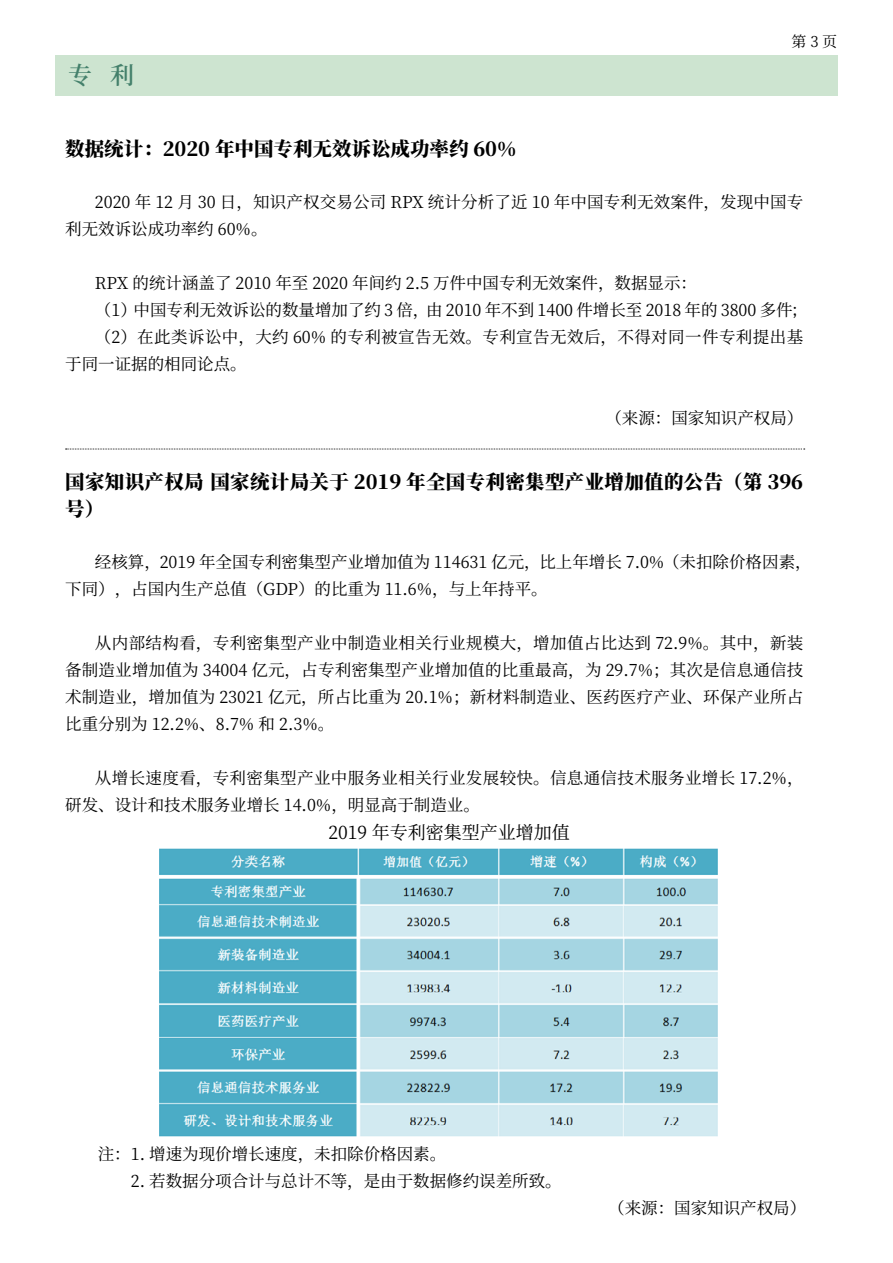
<style>
.page{position:relative;width:893px;height:1263px;background:#fff}
.page>*{position:absolute;margin:0;border:0;box-sizing:border-box;transform-origin:0 0}
.t1{font:600 24px "Source Han Serif CN";color:#44806b}
.t2{font:800 19.5px/27px "Source Han Serif CN";letter-spacing:.015em;color:#000}
.t3{font:18px "Source Han Serif CN";color:#000}
.t4{font:16.5px/27px "Source Han Serif CN";color:#000}
.t5{font:16.5px/27px "Source Han Serif CN";letter-spacing:.025em;color:#000}
.t6{font:15px "Source Han Serif CN";color:#000}
</style>
<div class="page">
<div style="left:55px;top:55px;width:782px;height:41px;background:#cde4d0"></div>
<svg style="left:66px;top:449px;width:739px;height:1px"></svg>
<img style="left:159px;top:848px;width:559px;height:289px">
<h1 class="t1" style="left:68px;top:61px;width:68px">专 利</h1>
<p class="t6" style="left:791px;top:33px;width:47px">第 3 页</p>
<p class="t2" style="left:65px;top:136px;width:453px">数据统计：2020 年中国专利无效诉讼成功率约 60%</p>
<p class="t4" style="left:65px;top:189px;width:740px;text-indent:30px">2020 年 12 月 30 日，知识产权交易公司 RPX 统计分析了近 10 年中国专利无效案件，发现中国专利无效诉讼成功率约 60%。</p>
<p class="t4" style="left:95px;top:270px;width:604px">RPX 的统计涵盖了 2010 年至 2020 年间约 2.5 万件中国专利无效案件，数据显示：</p>
<p class="t4" style="left:95px;top:297px;width:714px">（1）中国专利无效诉讼的数量增加了约 3 倍，由 2010 年不到 1400 件增长至 2018 年的 3800 多件；</p>
<p class="t5" style="left:95px;top:324px;width:710px">（2）在此类诉讼中，大约 60% 的专利被宣告无效。专利宣告无效后，不得对同一件专利提出基</p>
<p class="t4" style="left:65px;top:351px;width:183px">于同一证据的相同论点。</p>
<p class="t4" style="left:605px;top:405px;width:199px">（来源：国家知识产权局）</p>
<p class="t2" style="left:65px;top:469px;width:739px">国家知识产权局 国家统计局关于 2019 年全国专利密集型产业增加值的公告（第 396号）</p>
<p class="t4" style="left:65px;top:548px;width:748px;text-indent:30px">经核算，2019 年全国专利密集型产业增加值为 114631 亿元，比上年增长 7.0%（未扣除价格因素，下同），占国内生产总值（GDP）的比重为 11.6%，与上年持平。</p>
<p class="t4" style="left:65px;top:629px;width:740px;text-align:justify;text-indent:30px">从内部结构看，专利密集型产业中制造业相关行业规模大，增加值占比达到 72.9%。其中，新装备制造业增加值为 34004 亿元，占专利密集型产业增加值的比重最高，为 29.7%；其次是信息通信技术制造业，增加值为 23021 亿元，所占比重为 20.1%；新材料制造业、医药医疗产业、环保产业所占比重分别为 12.2%、8.7% 和 2.3%。</p>
<p class="t5" style="left:65px;top:764px;width:740px;text-indent:30px">从增长速度看，专利密集型产业中服务业相关行业发展较快。信息通信技术服务业增长 17.2%，研发、设计和技术服务业增长 14.0%，明显高于制造业。</p>
<p class="t3" style="left:329px;top:822px;width:243px">2019 年专利密集型产业增加值</p>
<p class="t4" style="left:98px;top:1140px;width:465px">注：1. 增速为现价增长速度，未扣除价格因素。<br>　　2. 若数据分项合计与总计不等，是由于数据修约误差所致。</p>
<p class="t4" style="left:608px;top:1194px;width:199px">（来源：国家知识产权局）</p>
</div>
